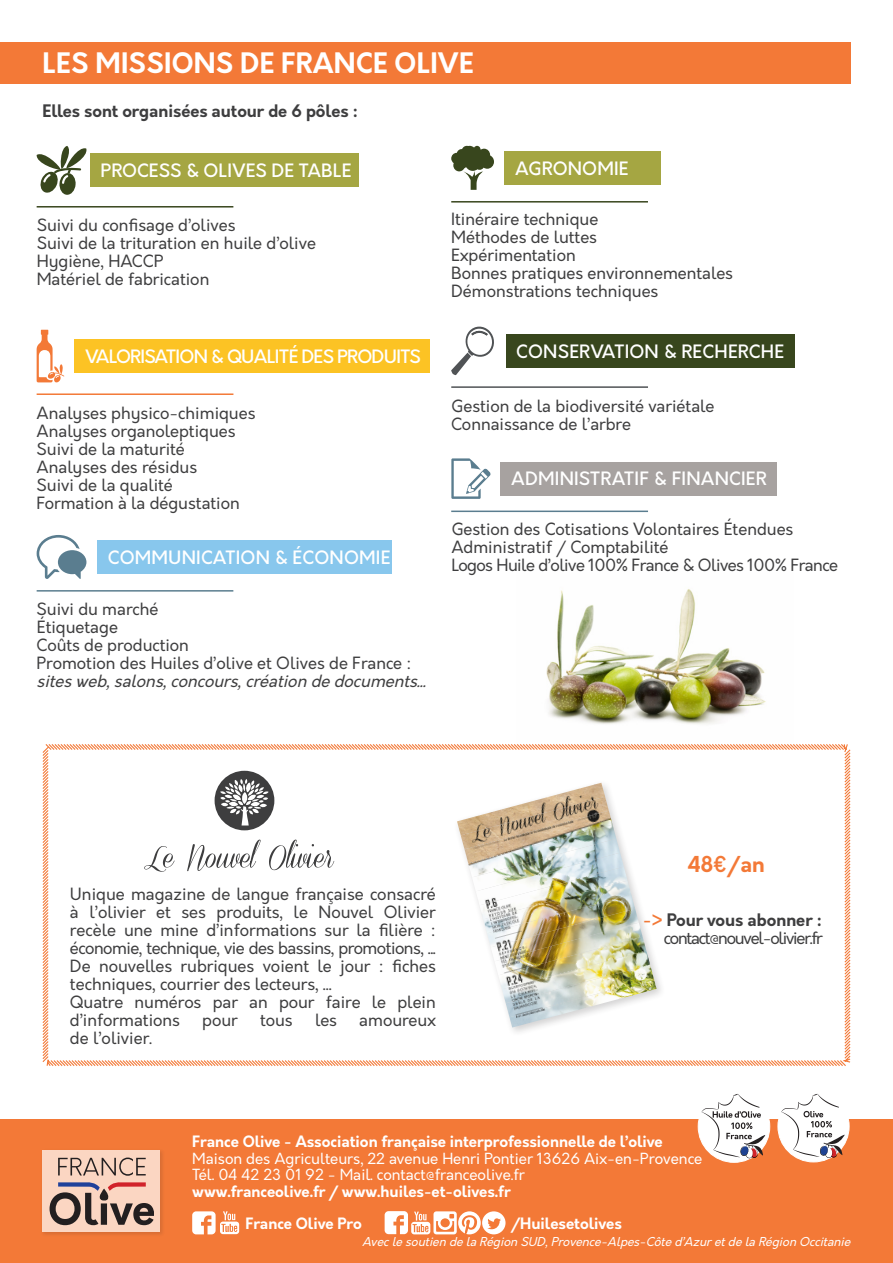
<style>
.page{position:relative;width:893px;height:1263px;background:#fff}
.page>*{position:absolute;margin:0;border:0;box-sizing:border-box;transform-origin:0 0}
.t1{font:700 27px "Orkney";letter-spacing:.01em;color:#fff}
.t2{font:700 21px "Orkney";color:#f37937}
.t3{font:500 18px "Orkney";letter-spacing:.01em;color:#fff}
.t4{font:500 18px "Orkney";letter-spacing:-.04em;color:#fff}
.t5{font:16.5px/18px "Orkney";color:#3e3e3f;text-align:justify}
.t6{font:700 16.5px "Orkney";color:#3e3e3f}
.t7{font:italic 16.5px "Orkney";color:#3e3e3f}
.t8{font:16.5px "Orkney";letter-spacing:-.03em;color:#3e3e3f}
.t9{font:16.5px "Orkney";letter-spacing:-.07em;color:#3e3e3f}
.t10{font:700 15px "Orkney";color:#fff}
.t11{font:15px "Orkney";color:#fff}
.t12{font:italic 12px "Orkney";color:#fff}
.s1{color:#f37937}
</style>
<div class="page">
<img style="left:546px;top:589px;width:220px;height:135px">
<div style="left:0;top:1120px;width:893px;height:143px;background:#f37937"></div>
<div style="left:40px;top:1148px;width:125px;height:89px;background:#231f20;opacity:.2"></div>
<div style="left:43px;top:1150px;width:117px;height:82px;background:#fbd6c2"></div>
<svg style="left:50px;top:1182px;width:103px;height:43px"></svg>
<svg style="left:58px;top:1157px;width:88px;height:19px"></svg>
<svg style="left:42px;top:744px;width:809px;height:322px"></svg>
<div style="left:0;top:43px;width:850px;height:41px;background:#f37937"></div>
<svg style="left:192px;top:1211px;width:47px;height:23px"></svg>
<svg style="left:385px;top:1211px;width:121px;height:23px"></svg>
<div style="left:698px;top:1091px;width:72px;height:71px;background:#fff;border-radius:50%"></div>
<div style="left:698px;top:1090px;width:72px;height:72px;border:1px solid #fff;border-radius:50%"></div>
<svg style="left:701px;top:1094px;width:64px;height:64px"></svg>
<div style="left:778px;top:1091px;width:71px;height:71px;background:#fff;border-radius:50%"></div>
<div style="left:778px;top:1090px;width:71px;height:72px;border:1px solid #fff;border-radius:50%"></div>
<svg style="left:781px;top:1094px;width:64px;height:64px"></svg>
<div style="left:506px;top:334px;width:288px;height:34px;background:#38461d"></div>
<svg style="left:451px;top:326px;width:43px;height:49px"></svg>
<hr style="left:451px;top:386px;width:197px;height:2px;background:#505355">
<div style="left:505px;top:151px;width:156px;height:34px;background:#a5a642"></div>
<svg style="left:451px;top:146px;width:43px;height:44px"></svg>
<hr style="left:451px;top:201px;width:197px;height:2px;background:#38461d">
<div style="left:97px;top:540px;width:295px;height:34px;background:#88c7ed"></div>
<svg style="left:37px;top:535px;width:49px;height:44px"></svg>
<hr style="left:37px;top:590px;width:196px;height:2px;background:#5a7d8f">
<div style="left:90px;top:153px;width:269px;height:34px;background:#a5a642"></div>
<svg style="left:36px;top:146px;width:51px;height:49px"></svg>
<hr style="left:37px;top:206px;width:196px;height:2px;background:#38461d">
<div style="left:75px;top:339px;width:355px;height:34px;background:#fcc324"></div>
<svg style="left:37px;top:330px;width:27px;height:53px"></svg>
<hr style="left:37px;top:393px;width:196px;height:2px;background:#f37937">
<div style="left:501px;top:462px;width:276px;height:34px;background:#a7a2a0"></div>
<svg style="left:451px;top:458px;width:40px;height:41px"></svg>
<hr style="left:451px;top:511px;width:197px;height:1px;background:#5a7d8f">
<p class="t1" style="left:43px;top:46px;width:433px">LES MISSIONS DE FRANCE OLIVE</p>
<p class="t6" style="left:43px;top:100px;width:317px">Elles sont organisées autour de 6 pôles :</p>
<p class="t3" style="left:101px;top:159px;width:252px">PROCESS &amp; OLIVES DE TABLE</p>
<p class="t5" style="left:37px;top:217px;width:200px">Suivi du confisage d’olives</p>
<p class="t5" style="left:37px;top:235px;width:281px">Suivi de la trituration en huile d’olive</p>
<p class="t5" style="left:37px;top:253px;width:128px">Hygiène, HACCP</p>
<p class="t5" style="left:37px;top:271px;width:174px">Matériel de fabrication</p>
<p class="t4" style="left:85px;top:344px;width:337px">VALORISATION &amp; QUALITÉ DES PRODUITS</p>
<p class="t5" style="left:37px;top:404px;width:220px">Analyses physico-chimiques</p>
<p class="t5" style="left:37px;top:422px;width:200px">Analyses organoleptiques</p>
<p class="t5" style="left:37px;top:440px;width:150px">Suivi de la maturité</p>
<p class="t5" style="left:37px;top:458px;width:162px">Analyses des résidus</p>
<p class="t5" style="left:37px;top:476px;width:138px">Suivi de la qualité</p>
<p class="t5" style="left:37px;top:494px;width:205px">Formation à la dégustation</p>
<p class="t3" style="left:108px;top:545px;width:284px">COMMUNICATION &amp; ÉCONOMIE</p>
<p class="t5" style="left:37px;top:600px;width:123px">Suivi du marché</p>
<p class="t5" style="left:37px;top:618px;width:83px">Étiquetage</p>
<p class="t5" style="left:37px;top:636px;width:154px">Coûts de production</p>
<p class="t5" style="left:37px;top:654px;width:376px">Promotion des Huiles d’olive et Olives de France :</p>
<p class="t7" style="left:37px;top:670px;width:396px">sitesweb,salons,concours,création dedocuments...</p>
<p class="t3" style="left:515px;top:156px;width:115px">AGRONOMIE</p>
<p class="t5" style="left:451px;top:210px;width:149px">Itinéraire technique</p>
<p class="t5" style="left:451px;top:228px;width:147px">Méthodes de luttes</p>
<p class="t5" style="left:451px;top:246px;width:126px">Expérimentation</p>
<p class="t5" style="left:451px;top:264px;width:283px">Bonnes pratiques environnementales</p>
<p class="t5" style="left:451px;top:282px;width:209px">Démonstrations techniques</p>
<p class="t3" style="left:516px;top:339px;width:269px">CONSERVATION &amp; RECHERCHE</p>
<p class="t5" style="left:451px;top:397px;width:265px">Gestion de la biodiversité variétale</p>
<p class="t5" style="left:451px;top:415px;width:181px">Connaissance de l’arbre</p>
<p class="t3" style="left:511px;top:467px;width:257px">ADMINISTRATIF &amp; FINANCIER</p>
<p class="t5" style="left:451px;top:520px;width:343px">Gestion des Cotisations Volontaires Étendues</p>
<p class="t5" style="left:451px;top:538px;width:219px">Administratif / Comptabilité</p>
<p class="t8" style="left:451px;top:554px;width:388px">Logos Huile d’olive 100% France &amp; Olives 100% France</p>
<p class="t5" style="left:70px;top:886px;width:367px">Unique magazine de langue française consacré à l’olivier et ses produits, le Nouvel Olivier recèle une mine d’informations sur la filière : économie, technique, vie des bassins, promotions, ...<br>De nouvelles rubriques voient le jour : fiches techniques, courrier des lecteurs, ...</p>
<p class="t5" style="left:70px;top:994px;width:367px">Quatre numéros par an pour faire le plein d’informations</p>
<p class="t5" style="left:202px;top:1012px;width:37px">pour</p>
<p class="t5" style="left:260px;top:1012px;width:34px">tous</p>
<p class="t5" style="left:315px;top:1012px;width:24px">les</p>
<p class="t5" style="left:359px;top:1012px;width:78px">amoureux</p>
<p class="t5" style="left:70px;top:1030px;width:84px">de l’olivier.</p>
<p class="t2" style="left:688px;top:850px;width:78px">48€/an</p>
<p class="t6" style="left:643px;top:909px;width:180px"><span class="s1">-&gt;</span> Pour vous abonner :</p>
<p class="t9" style="left:664px;top:927px;width:160px">contact@nouvel-olivier.fr</p>
<p class="t10" style="left:192px;top:1132px;width:472px">France Olive - Association française interprofessionnelle de l’olive</p>
<p class="t11" style="left:192px;top:1149px;width:512px">Maison des Agriculteurs, 22 avenue Henri Pontier 13626 Aix-en-Provence</p>
<p class="t11" style="left:192px;top:1165px;width:334px">Tél. 04 42 23 01 92 - Mail. contact@franceolive.fr</p>
<p class="t10" style="left:192px;top:1181px;width:320px">www.franceolive.fr / www.huiles-et-olives.fr</p>
<p class="t12" style="left:362px;top:1234px;width:493px">Aveclesoutien delaRégion SUD,Provence-Alpes-Côted’AzuretdelaRégion Occitanie</p>
<p class="t10" style="left:245px;top:1213px;width:118px">France Olive Pro</p>
<p class="t10" style="left:511px;top:1213px;width:112px">/Huilesetolives</p>
</div>
